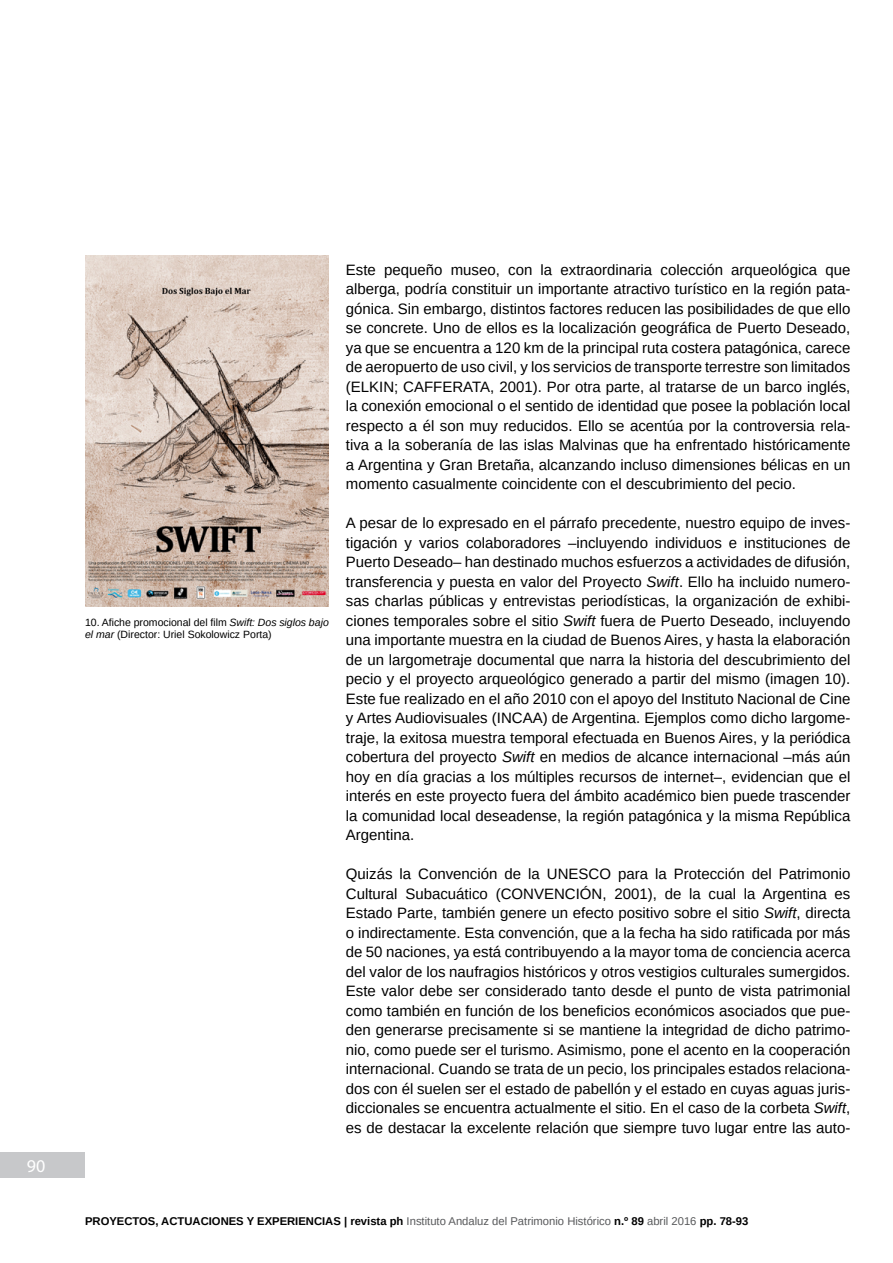
<style>
.page{position:relative;width:893px;height:1263px;background:#fff}
.page>*{position:absolute;margin:0;border:0;box-sizing:border-box;transform-origin:0 0}
.t1{font:18px "Myriad Pro";color:#fff}
.t2{font:15px/19.5px "Arimo";color:#000;text-align:justify}
.t3{font:700 11.25px "Arimo";color:#000}
.t4{font:10.5px/12.6px "Arimo";color:#000}
.s1{font-style:italic}
.s2{font-weight:400;color:#58595b}
</style>
<div class="page">
<div style="left:0;top:1152px;width:85px;height:26px;background:#c7c8ca"></div>
<img style="left:85px;top:255px;width:244px;height:351px">
<p class="t1" style="left:27px;top:1155px;width:20px">90</p>
<p class="t4" style="left:85px;top:616px;width:245px">10. Afiche promocional del film <span class="s1">Swift: Dos siglos bajo el mar</span> (Director: Uriel Sokolowicz Porta)</p>
<p class="t2" style="left:346px;top:260px;width:506px">Este pequeño museo, con la extraordinaria colección arqueológica que alberga, podría constituir un importante atractivo turístico en la región pata&shy;gónica. Sin embargo, distintos factores reducen las posibilidades de que ello se concrete. Uno de ellos es la localización geográfica de Puerto Deseado, ya que se encuentra a 120 km de la principal ruta costera patagónica, carece de aeropuerto de uso civil, y los servicios de transporte terrestre son limitados (ELKIN; CAFFERATA, 2001). Por otra parte, al tratarse de un barco inglés, la conexión emocional o el sentido de identidad que posee la población local respecto a él son muy reducidos. Ello se acentúa por la controversia rela&shy;tiva a la soberanía de las islas Malvinas que ha enfrentado históricamente a Argentina y Gran Bretaña, alcanzando incluso dimensiones bélicas en un momento casualmente coincidente con el descubrimiento del pecio.</p>
<p class="t2" style="left:346px;top:513px;width:506px">A pesar de lo expresado en el párrafo precedente, nuestro equipo de inves&shy;tigación y varios colaboradores –incluyendo individuos e instituciones de Puerto Deseado– han destinado muchos esfuerzos a actividades de difusión, transferencia y puesta en valor del Proyecto <span class="s1">Swift</span>. Ello ha incluido numero&shy;sas charlas públicas y entrevistas periodísticas, la organización de exhibi&shy;ciones temporales sobre el sitio <span class="s1">Swift</span> fuera de Puerto Deseado, incluyendo una importante muestra en la ciudad de Buenos Aires, y hasta la elaboración de un largometraje documental que narra la historia del descubrimiento del pecio y el proyecto arqueológico generado a partir del mismo (imagen 10).<br>Este fue realizado en el año 2010 con el apoyo del Instituto Nacional de Cine y Artes Audiovisuales (INCAA) de Argentina. Ejemplos como dicho largome&shy;traje, la exitosa muestra temporal efectuada en Buenos Aires, y la periódica cobertura del proyecto <span class="s1">Swift</span> en medios de alcance internacional –más aún hoy en día gracias a los múltiples recursos de internet–, evidencian que el interés en este proyecto fuera del ámbito académico bien puede trascender la comunidad local deseadense, la región patagónica y la misma República Argentina.</p>
<p class="t2" style="left:346px;top:864px;width:506px">Quizás la Convención de la UNESCO para la Protección del Patrimonio Cultural Subacuático (CONVENCIÓN, 2001), de la cual la Argentina es Estado Parte, también genere un efecto positivo sobre el sitio <span class="s1">Swift</span>, directa o indirectamente. Esta convención, que a la fecha ha sido ratificada por más de 50 naciones, ya está contribuyendo a la mayor toma de conciencia acerca del valor de los naufragios históricos y otros vestigios culturales sumergidos.<br>Este valor debe ser considerado tanto desde el punto de vista patrimonial como también en función de los beneficios económicos asociados que pue&shy;den generarse precisamente si se mantiene la integridad de dicho patrimo&shy;nio, como puede ser el turismo. Asimismo, pone el acento en la cooperación internacional. Cuando se trata de un pecio, los principales estados relaciona&shy;dos con él suelen ser el estado de pabellón y el estado en cuyas aguas juris&shy;diccionales se encuentra actualmente el sitio. En el caso de la corbeta <span class="s1">Swift</span>, es de destacar la excelente relación que siempre tuvo lugar entre las auto-</p>
<p class="t3" style="left:85px;top:1213px;width:665px">PROYECTOS, ACTUACIONES Y EXPERIENCIAS | revista ph <span class="s2">Instituto Andaluz del Patrimonio Histórico</span> n.º 89 <span class="s2">abril 2016</span> pp. 78-93</p>
</div>
